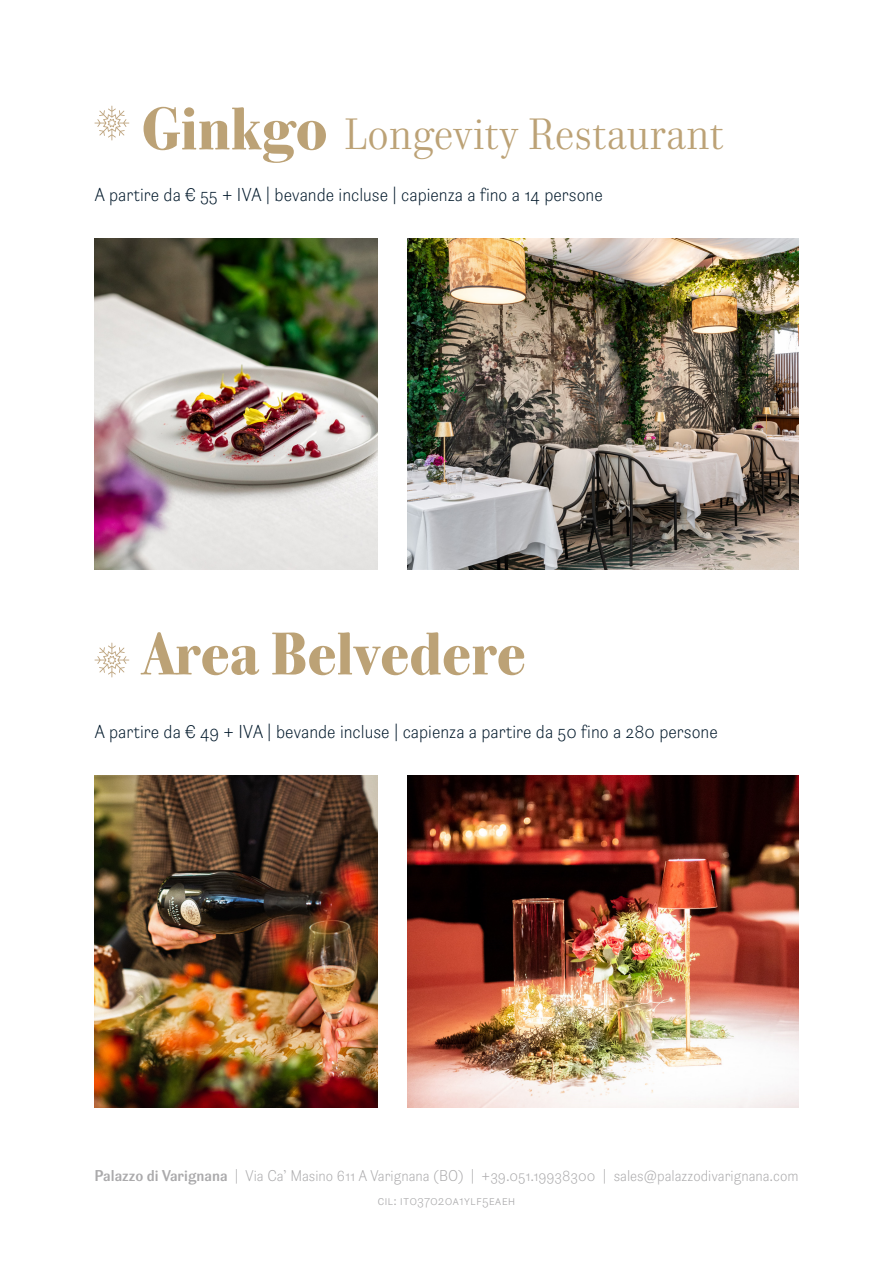
<style>
.page{position:relative;width:893px;height:1263px;background:#fff}
.page>*{position:absolute;margin:0;border:0;box-sizing:border-box;transform-origin:0 0}
.t1{font:900 57px "Parmigiano Text Std";color:#bca276}
.t2{font:300 42px "Parmigiano Text Std";color:#bca276}
.t3{font:300 18px "Parmigiano Sans Std";color:#00182a}
.t4{font:300 15px "Parmigiano Sans Std";color:#abaaac}
.t5{font:300 13.5px "Parmigiano Sans Std";color:#abaaac}
.s1{font-weight:900;font-size:57px}
.s2{font-weight:500}
</style>
<div class="page">
<svg style="left:94px;top:106px;width:35px;height:34px"></svg>
<img style="left:94px;top:776px;width:283px;height:331px">
<img style="left:94px;top:239px;width:283px;height:331px">
<img style="left:407px;top:776px;width:391px;height:331px">
<img style="left:407px;top:239px;width:391px;height:331px">
<svg style="left:94px;top:643px;width:35px;height:34px"></svg>
<p class="t2" style="left:142px;top:109px;width:584px"><span class="s1">Ginkgo</span> Longevity Restaurant</p>
<p class="t3" style="left:94px;top:183px;width:510px">A partire da € 55 + IVA | bevande incluse | capienza a fino a 14 persone</p>
<p class="t1" style="left:142px;top:615px;width:386px">Area Belvedere</p>
<p class="t3" style="left:94px;top:720px;width:625px">A partire da € 49 + IVA | bevande incluse | capienza a partire da 50 fino a 280 persone</p>
<p class="t4" style="left:94px;top:1167px;width:705px"><span class="s2">Palazzo di Varignana</span> | Via Ca’ Masino 611 A Varignana (BO) | +39.051.19938300 | sales@palazzodivarignana.com</p>
<p class="t5" style="left:377px;top:1192px;width:140px">cil: it037020a1ylf5eaeh</p>
</div>
